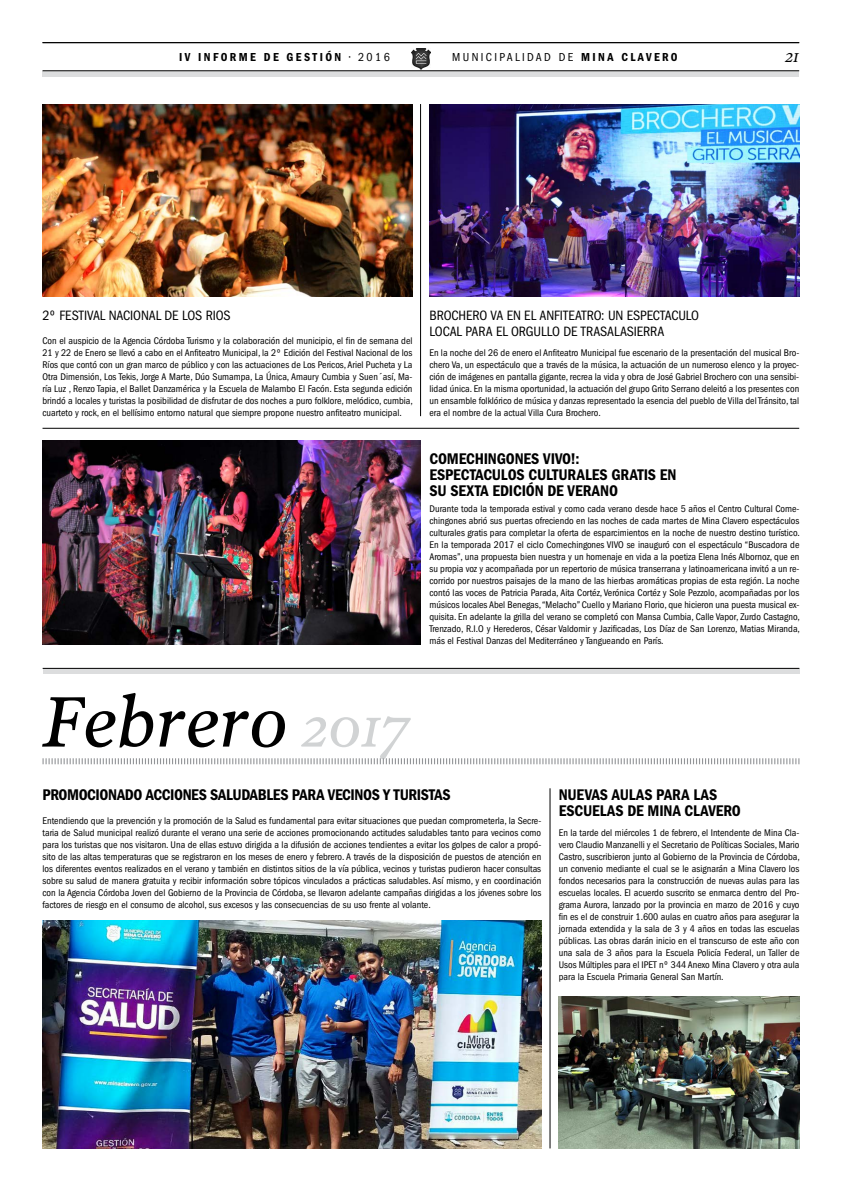
<style>
.page{position:relative;width:842px;height:1191px;background:#fff}
.page>*{position:absolute;margin:0;border:0;box-sizing:border-box;transform-origin:0 0}
.t1{font:italic 72px "Poynter OS Text Two";color:#000}
.t2{font:italic 18px "Poynter OS Text One";color:#000}
.t3{font:16px/16px "ITC Franklin Gothic Std Dm Cd";letter-spacing:-.015em;color:#000}
.t4{font:condensed 14px/16px "ITC Franklin Gothic Std";letter-spacing:-.005em;color:#000}
.t5{font:condensed 12px "ITC Franklin Gothic Std";letter-spacing:.2em;color:#000}
.t6{font:12px "ITC Franklin Gothic Std Dm Cd";color:#000}
.t7{font:condensed 10px/12px "ITC Franklin Gothic Std";color:#000;text-align:justify}
.s1{font-family:"ITC Franklin Gothic Std Dm Cd";font-stretch:normal}
.s2{font-size:58px;color:#d1d3d4}
</style>
<div class="page">
<div style="left:43px;top:71px;width:756px;height:6px;background:#dcddde"></div>
<hr style="left:43px;top:71px;width:756px;height:1px;background:#000">
<hr style="left:43px;top:42px;width:756px;height:1px;background:#000">
<img style="left:411px;top:48px;width:19px;height:21px">
<img style="left:43px;top:104px;width:369px;height:192px">
<img style="left:429px;top:104px;width:370px;height:192px">
<img style="left:43px;top:440px;width:378px;height:204px">
<div style="left:43px;top:668px;width:756px;height:6px;background:#dcddde"></div>
<hr style="left:43px;top:668px;width:756px;height:1px;background:#000">
<svg style="left:42px;top:758px;width:758px;height:7px"></svg>
<img style="left:43px;top:920px;width:498px;height:228px">
<img style="left:559px;top:996px;width:240px;height:152px">
<hr style="left:420px;top:104px;width:1px;height:312px;background:#000">
<hr style="left:550px;top:788px;width:1px;height:360px;background:#000">
<hr style="left:43px;top:428px;width:756px;height:1px;background:#000">
<p class="t6" style="left:179px;top:50px;width:29px">IV INFORME</p>
<p class="t6" style="left:264px;top:50px;width:9px">DE</p>
<p class="t6" style="left:287px;top:50px;width:9px">GESTI</p>
<p class="t5" style="left:325px;top:50px;width:66px"><span class="s1">ÓN</span> • 2016</p>
<p class="t5" style="left:452px;top:50px;width:19px">Municipali</p>
<p class="t5" style="left:527px;top:50px;width:74px">dad de <span class="s1">MINA</span></p>
<p class="t6" style="left:621px;top:50px;width:42px">CLA VERO</p>
<h2 class="t2" style="left:785px;top:45px;width:16px">21</h2>
<h3 class="t4" style="left:43px;top:307px;width:190px">2º FESTIVAL NACIONAL DE LOS RIOS</h3>
<p class="t7" style="left:43px;top:335px;width:372px">Con el auspicio de la Agencia Córdoba Turismo y la colaboración del municipio, el fin de semana del 21 y 22 de Enero se llevó a cabo en el Anfiteatro Municipal, la 2º Edición del Festival Nacional de los Ríos que contó con un gran marco de público y con las actuaciones de Los Pericos, Ariel Pucheta y La Otra Dimensión, Los Tekis, Jorge A Marte, Dúo Sumampa, La Única, Amaury Cumbia y Suen´así, Ma&shy;ría Luz , Renzo Tapia, el Ballet Danzamérica y la Escuela de Malambo El Facón. Esta segunda edición brindó a locales y turistas la posibilidad de disfrutar de dos noches a puro folklore, melódico, cumbia, cuarteto y rock, en el bellísimo entorno natural que siempre propone nuestro anfiteatro municipal.</p>
<h3 class="t4" style="left:429px;top:307px;width:271px">BROCHERO VA EN EL ANFITEATRO: UN ESPECTACULO<br>LOCAL PARA EL ORGULLO DE TRASALASIERRA</h3>
<p class="t7" style="left:429px;top:347px;width:371px">En la noche del 26 de enero el Anfiteatro Municipal fue escenario de la presentación del musical Bro&shy;chero Va, un espectáculo que a través de la música, la actuación de un numeroso elenco y la proyec&shy;ción de imágenes en pantalla gigante, recrea la vida y obra de José Gabriel Brochero con una sensibi&shy;lidad única. En la misma oportunidad, la actuación del grupo Grito Serrano deleitó a los presentes con un ensamble folklórico de música y danzas representado la esencia del pueblo de Villa del Tránsito, tal era el nombre de la actual Villa Cura Brochero.</p>
<h3 class="t3" style="left:429px;top:451px;width:18px">COMECHINGONES</h3>
<h3 class="t3" style="left:429px;top:451px;width:249px;text-indent:114px">VIVO!:<br>ESPECTACULOS CULTURALES GRATIS EN<br>SU SEXTA EDICIÓN DE VERANO</h3>
<p class="t7" style="left:429px;top:503px;width:372px">Durante toda la temporada estival y como cada verano desde hace 5 años el Centro Cultural Come&shy;chingones abrió sus puertas ofreciendo en las noches de cada martes de Mina Clavero espectáculos culturales gratis para completar la oferta de esparcimientos en la noche de nuestro destino turístico.<br>En la temporada 2017 el ciclo Comechingones VIVO se inauguró con el espectáculo “Buscadora de Aromas”, una propuesta bien nuestra y un homenaje en vida a la poetiza Elena Inés Albornoz, que en su propia voz y acompañada por un repertorio de música transerrana y latinoamericana invitó a un re&shy;corrido por nuestros paisajes de la mano de las hierbas aromáticas propias de esta región. La noche contó las voces de Patricia Parada, Aita Cortéz, Verónica Cortéz y Sole Pezzolo, acompañadas por los músicos locales Abel Benegas, “Melacho” Cuello y Mariano Florio, que hicieron una puesta musical ex&shy;quisita. En adelante la grilla del verano se completó con Mansa Cumbia, Calle Vapor, Zurdo Castagno, Trenzado, R.I.O y Herederos, César Valdomir y Jazificadas, Los Díaz de San Lorenzo, Matias Miranda, más el Festival Danzas del Mediterráneo y Tangueando en París.</p>
<h1 class="t1" style="left:43px;top:677px;width:368px">Febrero <span class="s2">2017</span></h1>
<h3 class="t3" style="left:43px;top:787px;width:410px">PROMOCIONADO ACCIONES SALUDABLES PARA VECINOS Y TURISTAS</h3>
<p class="t7" style="left:43px;top:815px;width:500px">Entendiendo que la prevención y la promoción de la Salud es fundamental para evitar situaciones que puedan comprometerla, la Secre&shy;taria de Salud municipal realizó durante el verano una serie de acciones promocionando actitudes saludables tanto para vecinos como para los turistas que nos visitaron. Una de ellas estuvo dirigida a la difusión de acciones tendientes a evitar los golpes de calor a propó&shy;sito de las altas temperaturas que se registraron en los meses de enero y febrero. A través de la disposición de puestos de atención en los diferentes eventos realizados en el verano y también en distintos sitios de la vía pública, vecinos y turistas pudieron hacer consultas sobre su salud de manera gratuita y recibir información sobre tópicos vinculados a prácticas saludables. Así mismo, y en coordinación con la Agencia Córdoba Joven del Gobierno de la Provincia de Córdoba, se llevaron adelante campañas dirigidas a los jóvenes sobre los factores de riesgo en el consumo de alcohol, sus excesos y las consecuencias de su uso frente al volante.</p>
<h3 class="t3" style="left:559px;top:787px;width:184px">NUEVAS AULAS PARA LAS<br>ESCUELAS DE MINA CLAVERO</h3>
<p class="t7" style="left:559px;top:827px;width:243px">En la tarde del miércoles 1 de febrero, el Intendente de Mina Cla&shy;vero Claudio Manzanelli y el Secretario de Políticas Sociales, Mario Castro, suscribieron junto al Gobierno de la Provincia de Córdoba, un convenio mediante el cual se le asignarán a Mina Clavero los fondos necesarios para la construcción de nuevas aulas para las escuelas locales. El acuerdo suscrito se enmarca dentro del Pro&shy;grama Aurora, lanzado por la provincia en marzo de 2016 y cuyo fin es el de construir 1.600 aulas en cuatro años para asegurar la jornada extendida y la sala de 3 y 4 años en todas las escuelas públicas. Las obras darán inicio en el transcurso de este año con una sala de 3 años para la Escuela Policía Federal, un Taller de Usos Múltiples para el IPET nº 344 Anexo Mina Clavero y otra aula para la Escuela Primaria General San Martín.</p>
</div>
